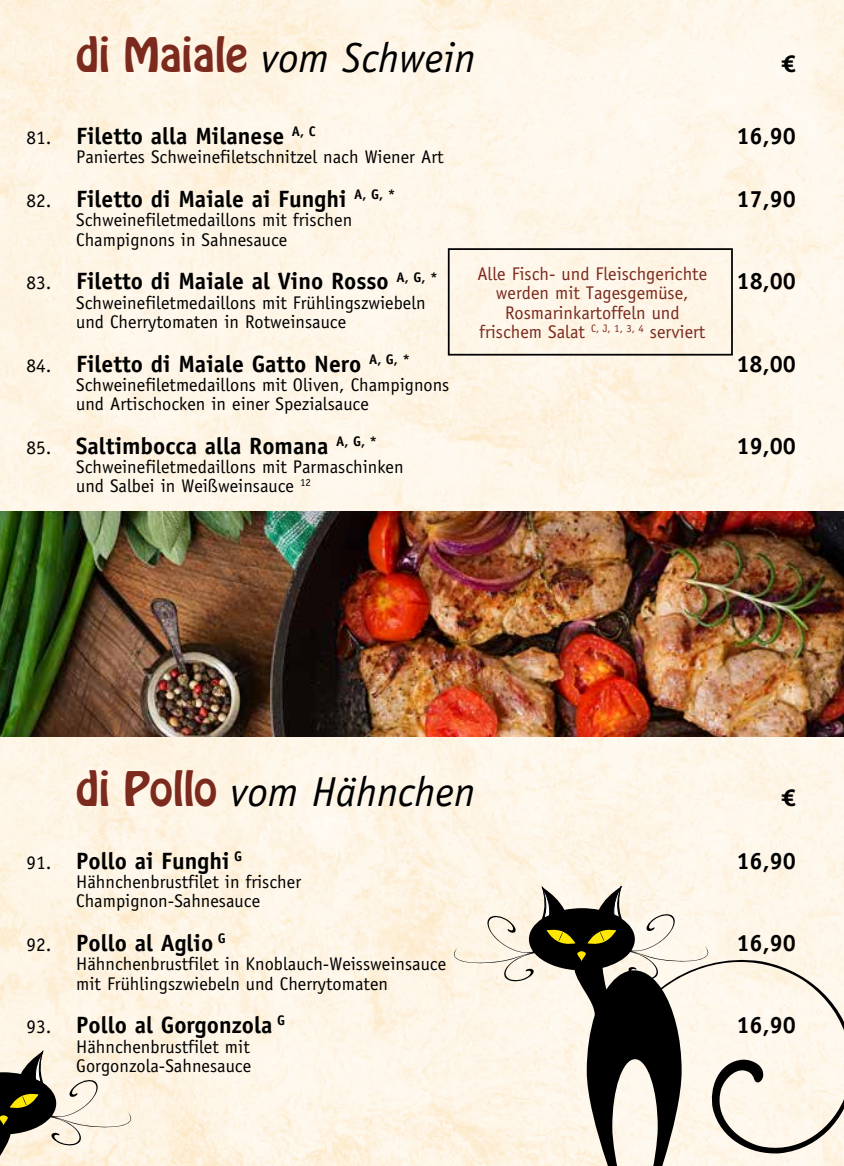
<style>
.page{position:relative;width:844px;height:1166px;background:#fff}
.page>*{position:absolute;margin:0;border:0;box-sizing:border-box;transform-origin:0 0}
.t1{font:italic 42px "Officina Sans Std";color:#000}
.t2{font:700 23.62px "Officina Sans";color:#000}
.t3{font:700 23.62px "Meta OT";color:#000}
.t4{font:18.38px/19.2px "Officina Sans";color:#000}
.t5{font:18.38px/19.2px "Officina Sans";color:#7b2a1d;text-align:center}
.s1{font-family:"Hobo Std";font-style:normal;color:#7b2a1d}
.s2{font-weight:400;font-size:19.25px}
</style>
<div class="page">
<img style="left:0;top:0;width:843px;height:1166px">
<svg style="left:454px;top:886px;width:389px;height:280px;fill:#fef6e8"></svg>
<svg style="left:541px;top:886px;width:9px;height:33px"></svg>
<svg style="left:612px;top:886px;width:9px;height:32px"></svg>
<svg style="left:546px;top:928px;width:70px;height:34px"></svg>
<svg style="left:0;top:1050px;width:131px;height:116px"></svg>
<img style="left:0;top:511px;width:843px;height:226px">
<div style="left:447px;top:248px;width:285px;height:107px;border:2px solid #000"></div>
<h1 class="t1" style="left:76px;top:34px;width:400px"><span class="s1">di Maiale</span> vom Schwein</h1>
<p class="t3" style="left:780px;top:49px;width:16px">€</p>
<p class="t2" style="left:26px;top:121px;width:291px"><span class="s2">81.</span> Filetto alla Milanese <sup>A,</sup> <sup>C</sup></p>
<p class="t2" style="left:736px;top:121px;width:61px">16,90</p>
<p class="t4" style="left:76px;top:147px;width:369px">Paniertes Schweinefiletschnitzel nach Wiener Art</p>
<p class="t2" style="left:26px;top:184px;width:370px"><span class="s2">82.</span> Filetto di Maiale ai Funghi <sup>A,</sup> <sup>G,</sup> <sup>*</sup></p>
<p class="t2" style="left:736px;top:184px;width:61px">17,90</p>
<p class="t4" style="left:76px;top:210px;width:277px">Schweinefiletmedaillons mit frischen<br>Champignons in Sahnesauce</p>
<p class="t2" style="left:26px;top:267px;width:413px"><span class="s2">83.</span> Filetto di Maiale al Vino Rosso <sup>A,</sup> <sup>G,</sup> <sup>*</sup></p>
<p class="t2" style="left:736px;top:267px;width:61px">18,00</p>
<p class="t4" style="left:76px;top:293px;width:351px">Schweinefiletmedaillons mit Frühlingszwiebeln und Cherrytomaten in Rotweinsauce</p>
<p class="t2" style="left:26px;top:349px;width:385px"><span class="s2">84.</span> Filetto di Maiale Gatto Nero <sup>A,</sup> <sup>G,</sup> <sup>*</sup></p>
<p class="t2" style="left:736px;top:349px;width:61px">18,00</p>
<p class="t4" style="left:76px;top:375px;width:374px">Schweinefiletmedaillons mit Oliven, Champignons und Artischocken in einer Spezialsauce</p>
<p class="t2" style="left:26px;top:431px;width:352px"><span class="s2">85.</span> Saltimbocca alla Romana <sup>A,</sup> <sup>G,</sup> <sup>*</sup></p>
<p class="t2" style="left:736px;top:431px;width:61px">19,00</p>
<p class="t4" style="left:76px;top:457px;width:329px">Schweinefiletmedaillons mit Parmaschinken und Salbei in Weißweinsauce <sup>12</sup></p>
<p class="t5" style="left:477px;top:264px;width:231px">Alle Fisch- und Fleischgerichte werden mit Tagesgemüse,<br>Rosmarinkartoffeln und frischem Salat <sup>C,</sup> <sup>J,</sup> <sup>1,</sup> <sup>3,</sup> <sup>4</sup> serviert</p>
<h1 class="t1" style="left:76px;top:767px;width:400px"><span class="s1">di Pollo</span> vom Hähnchen</h1>
<p class="t3" style="left:780px;top:782px;width:16px">€</p>
<p class="t2" style="left:26px;top:846px;width:217px"><span class="s2">91.</span> Pollo ai Funghi <sup>G</sup></p>
<p class="t2" style="left:736px;top:846px;width:61px">16,90</p>
<p class="t4" style="left:76px;top:872px;width:226px">Hähnchenbrustfilet in frischer<br>Champignon-Sahnesauce</p>
<p class="t2" style="left:26px;top:928px;width:201px"><span class="s2">92.</span> Pollo al Aglio <sup>G</sup></p>
<p class="t2" style="left:736px;top:928px;width:61px">16,90</p>
<p class="t4" style="left:76px;top:954px;width:371px">Hähnchenbrustfilet in Knoblauch-Weissweinsauce mit Frühlingszwiebeln und Cherrytomaten</p>
<p class="t2" style="left:26px;top:1010px;width:260px"><span class="s2">93.</span> Pollo al Gorgonzola <sup>G</sup></p>
<p class="t2" style="left:736px;top:1010px;width:61px">16,90</p>
<p class="t4" style="left:76px;top:1036px;width:176px">Hähnchenbrustfilet mit<br>Gorgonzola-Sahnesauce</p>
</div>
